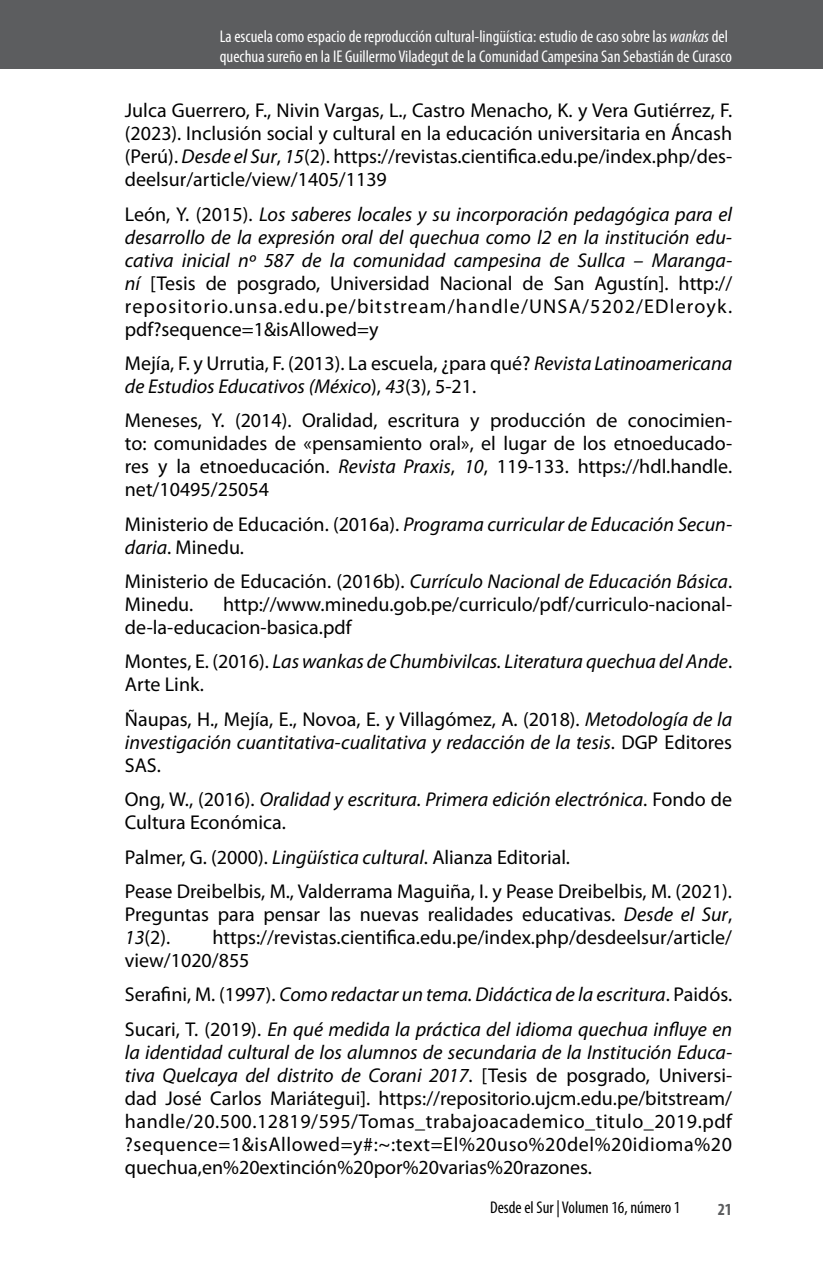
<style>
.page{position:relative;width:823px;height:1265px;background:#fff}
.page>*{position:absolute;margin:0;border:0;box-sizing:border-box;transform-origin:0 0}
.t1{font:20px/23px "Myriad Pro";color:#000}
.t2{font:italic 20px/23px "Myriad Pro";color:#000}
.t3{font:condensed 17px/20px "Myriad Pro";color:#fff}
.t4{font:condensed 17px "Myriad Pro";color:#000}
.t5{font:700 condensed 17px "Myriad Pro";color:#5c5d5f}
.s1{font-style:italic}
.s2{font-style:normal}
</style>
<div class="page">
<div style="left:0;top:0;width:822px;height:68px;background:#5c5d5f"></div>
<p class="t3" style="left:220px;top:26px;width:513px">La escuela como espacio de reproducción cultural-lingüística: estudio de caso sobre las <span class="s1">wankas</span> del quechua sureño en la IE Guillermo Viladegut de la Comunidad Campesina San Sebastián de Curasco</p>
<p class="t1" style="left:125px;top:99px;width:608px;text-align:justify">Julca Guerrero, F., Nivin Vargas, L., Castro Menacho, K. y Vera Gutiérrez, F. (2023). Inclusión social y cultural en la educación universitaria en Áncash (Perú). <span class="s1">Desde el Sur</span>, <span class="s1">15</span>(2). https://revistas.cientifica.edu.pe/index.php/des&shy;deelsur/article/view/1405/1139</p>
<p class="t2" style="left:125px;top:202px;width:608px;text-align:justify"><span class="s2">León, Y. (2015).</span> Los saberes locales y su incorporación pedagógica para el desarrollo de la expresión oral del quechua como l2 en la institución edu&shy;cativa inicial nº 587 de la comunidad campesina de Sullca – Maranga&shy;ní <span class="s2">[Tesis de posgrado, Universidad Nacional de San Agustín]. http:// repositorio.unsa.edu.pe/bitstream/handle/UNSA/5202/EDleroyk. pdf?sequence=1&amp;isAllowed=y</span></p>
<p class="t1" style="left:125px;top:351px;width:608px">Mejía, F. y Urrutia, F. (2013). La escuela, ¿para qué? <span class="s1">Revista Latinoamericana de Estudios Educativos (México</span>), <span class="s1">43</span>(3), 5-21.</p>
<p class="t1" style="left:125px;top:409px;width:608px;text-align:justify">Meneses, Y. (2014). Oralidad, escritura y producción de conocimien&shy;to: comunidades de «pensamiento oral», el lugar de los etnoeducado&shy;res y la etnoeducación. <span class="s1">Revista Praxis</span>, <span class="s1">10</span>, 119-133. https://hdl.handle. net/10495/25054</p>
<p class="t2" style="left:125px;top:512px;width:608px"><span class="s2">Ministerio de Educación. (2016a).</span> Programa curricular de Educación Secun&shy;daria<span class="s2">. Minedu.</span></p>
<p class="t1" style="left:125px;top:569px;width:608px">Ministerio de Educación. (2016b). <span class="s1">Currículo Nacional de Educación Básica</span>.<br>Minedu.</p>
<p class="t1" style="left:125px;top:592px;width:608px;text-indent:98px">http://www.minedu.gob.pe/curriculo/pdf/curriculo-nacional&shy;de-la-educacion-basica.pdf</p>
<p class="t2" style="left:125px;top:650px;width:608px"><span class="s2">Montes, E. (2016).</span> Las wankas de Chumbivilcas. Literatura quechua del Ande<span class="s2">.<br>Arte Link.</span></p>
<p class="t2" style="left:125px;top:707px;width:608px;text-align:justify"><span class="s2">Ñaupas, H., Mejía, E., Novoa, E. y Villagómez, A. (2018).</span> Metodología de la investigación cuantitativa-cualitativa y redacción de la tesis<span class="s2">. DGP Editores SAS.</span></p>
<p class="t2" style="left:125px;top:787px;width:608px"><span class="s2">Ong, W., (2016).</span> Oralidad y escritura. Primera edición electrónica<span class="s2">. Fondo de<br>Cultura Económica.</span></p>
<p class="t1" style="left:125px;top:839px;width:608px;line-height:34.4px">Palmer, G. (2000). <span class="s1">Lingüística cultural</span>. Alianza Editorial.<br>Pease Dreibelbis, M., Valderrama Maguiña, I. y Pease Dreibelbis, M. (2021).</p>
<p class="t1" style="left:125px;top:902px;width:608px">Preguntas para pensar las nuevas realidades educativas. <span class="s1">Desde el Sur</span>,<br><span class="s1">13</span>(2).</p>
<p class="t1" style="left:125px;top:925px;width:608px;text-indent:88px">https://revistas.cientifica.edu.pe/index.php/desdeelsur/article/ view/1020/855</p>
<p class="t2" style="left:125px;top:977px;width:608px;line-height:34.4px"><span class="s2">Serafini, M. (1997).</span> Como redactar un tema. Didáctica de la escritura<span class="s2">. Paidós.<br>Sucari, T. (2019).</span> En qué medida la práctica del idioma quechua influye en</p>
<p class="t1" style="left:125px;top:1040px;width:608px;text-align:justify"><span class="s1">la identidad cultural de los alumnos de secundaria de la Institución Educa&shy;tiva Quelcaya del distrito de Corani 2017</span>. [Tesis de posgrado, Universi&shy;dad José Carlos Mariátegui]. https://repositorio.ujcm.edu.pe/bitstream/ handle/20.500.12819/595/Tomas_trabajoacademico_titulo_2019.pdf ?sequence=1&amp;isAllowed=y#:~:text=El%20uso%20del%20idioma%20 quechua,en%20extinción%20por%20varias%20razones.</p>
<p class="t4" style="left:489px;top:1196px;width:192px">Desde el Sur | Volumen 16, número 1</p>
<p class="t5" style="left:717px;top:1198px;width:16px">21</p>
</div>
